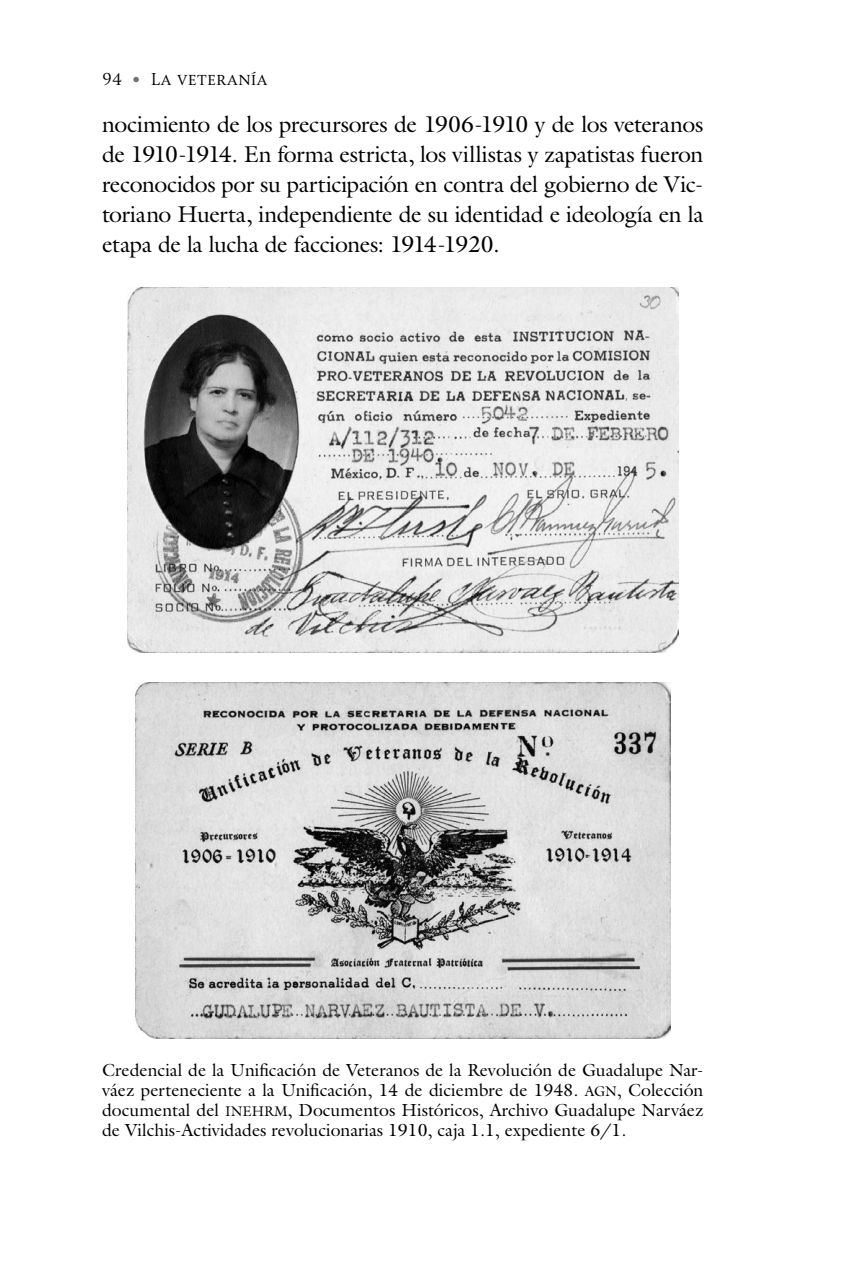
<style>
.page{position:relative;width:851px;height:1276px;background:#fff}
.page>*{position:absolute;margin:0;border:0;box-sizing:border-box;transform-origin:0 0}
.t1{font:23px/30px "Galliard";letter-spacing:-.02em;color:#000;text-align:justify}
.pie_foto{font:17.6px/20px "Galliard";color:#000;text-align:justify}
.t2{font:16px "Soberana Titular";color:#000}
.s1{font-family:"Galliard";color:#707172}
.s2{font-family:"Galliard Roman SC800";font-size:14px}
</style>
<div class="page">
<img style="left:127px;top:288px;width:551px;height:365px">
<img style="left:135px;top:682px;width:535px;height:356px">
<p class="t2" style="left:102px;top:69px;width:167px">94 <span class="s1">•</span> La veteranía</p>
<p class="t1" style="left:102px;top:108px;width:602px">nocimiento de los precursores de 1906-1910 y de los veteranos de 1910-1914. En forma estricta, los villistas y zapatistas fueron reconocidos por su participación en contra del gobierno de Vic&shy;toriano Huerta, independiente de su identidad e ideología en la etapa de la lucha de facciones: 1914-1920.</p>
<p class="pie_foto" style="left:102px;top:1059px;width:602px">Credencial de la Unificación de Veteranos de la Revolución de Guadalupe Nar&shy;váez perteneciente a la Unificación, 14 de diciembre de 1948. <span class="s2">AGN</span>, Colección documental del <span class="s2">INEHRM</span>, Documentos Históricos, Archivo Guadalupe Narváez de Vilchis-Actividades revolucionarias 1910, caja 1.1, expediente 6/1.</p>
</div>
